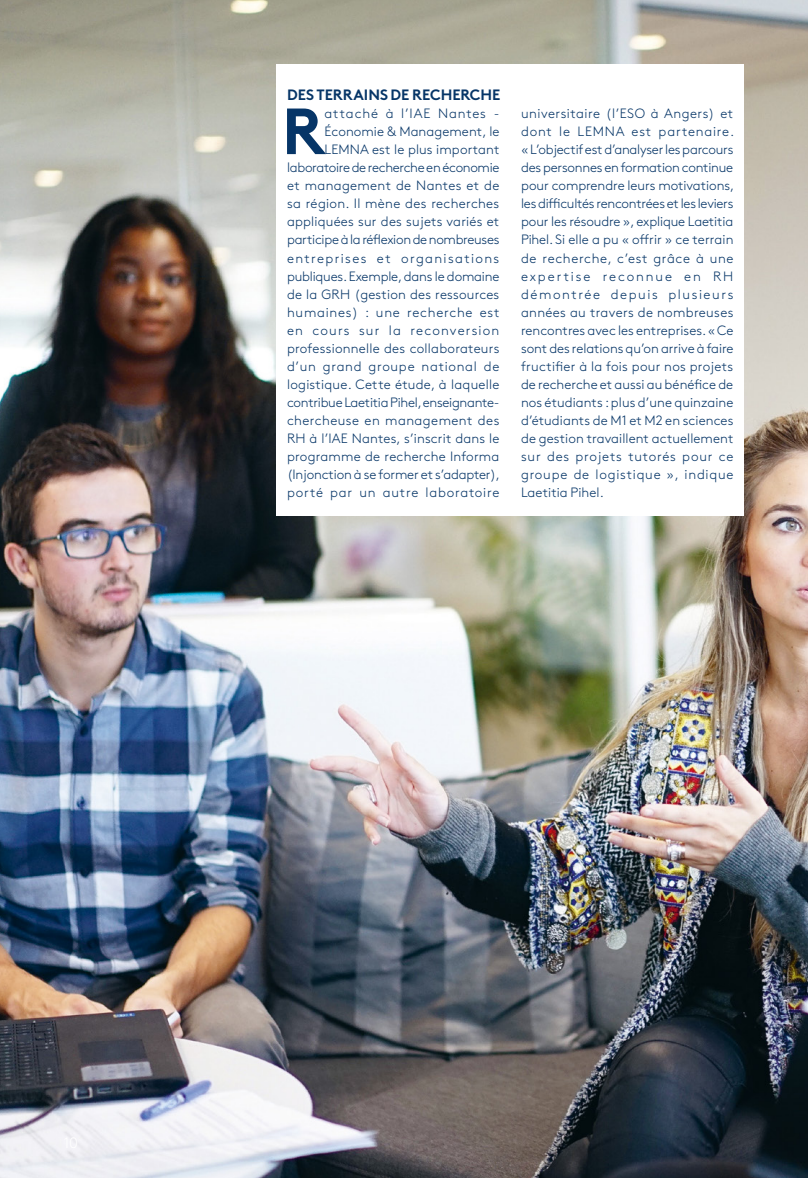
<style>
.page{position:relative;width:808px;height:1178px;background:#fff}
.page>*{position:absolute;margin:0;border:0;box-sizing:border-box;transform-origin:0 0}
.t1{font:700 65.1px "Brown Std";color:#063567}
.t2{font:700 15px "Brown Std";letter-spacing:-.005em;color:#063567}
.t3{font:300 13.5px/18px "Brown Std";letter-spacing:.015em;color:#063567;text-align:justify}
</style>
<div class="page">
<img style="left:0;top:0;width:808px;height:1178px">
<div style="left:276px;top:64px;width:468px;height:451px;background:#fff"></div>
<p class="t2" style="left:287px;top:85px;width:215px">DES TERRAINS DE RECHERCHE</p>
<p class="t3" style="left:287px;top:105px;width:215px;text-align:right">attaché à l’IAE Nantes -<br>Économie &amp; Management, le<br>LEMNA est le plus important laboratoire de recherche en économie et management de Nantes et de sa région. Il mène des recherches appliquées sur des sujets variés et participe à la réflexion de nombreuses entreprises et organisations publiques. Exemple, dans le domaine de la GRH (gestion des ressources humaines) : une recherche est en cours sur la reconversion professionnelle des collaborateurs d’un grand groupe national de logistique. Cette étude, à laquelle contribue Laetitia Pihel, enseignante&shy;chercheuse en management des<br>RH à l’IAE Nantes, s’inscrit dans le programme de recherche Informa (Injonction à se former et s’adapter), porté par un autre laboratoire</p>
<h1 class="t1" style="left:282px;top:92px;width:45px">R</h1>
<p class="t3" style="left:521px;top:105px;width:215px">universitaire (l’ESO à Angers) et dont le LEMNA est partenaire. « L’objectif est d’analyser les parcours des personnes en formation continue pour comprendre leurs motivations, les difficultés rencontrées et les leviers pour les résoudre », explique Laetitia Pihel. Si elle a pu « offrir » ce terrain de recherche, c’est grâce à une expertise reconnue en RH démontrée depuis plusieurs années au travers de nombreuses rencontres avec les entreprises. « Ce sont des relations qu’on arrive à faire fructifier à la fois pour nos projets de recherche et aussi au bénéfice de nos étudiants : plus d’une quinzaine d’étudiants de M1 et M2 en sciences de gestion travaillent actuellement sur des projets tutorés pour ce groupe de logistique », indique Laetitia Pihel.</p>
</div>
